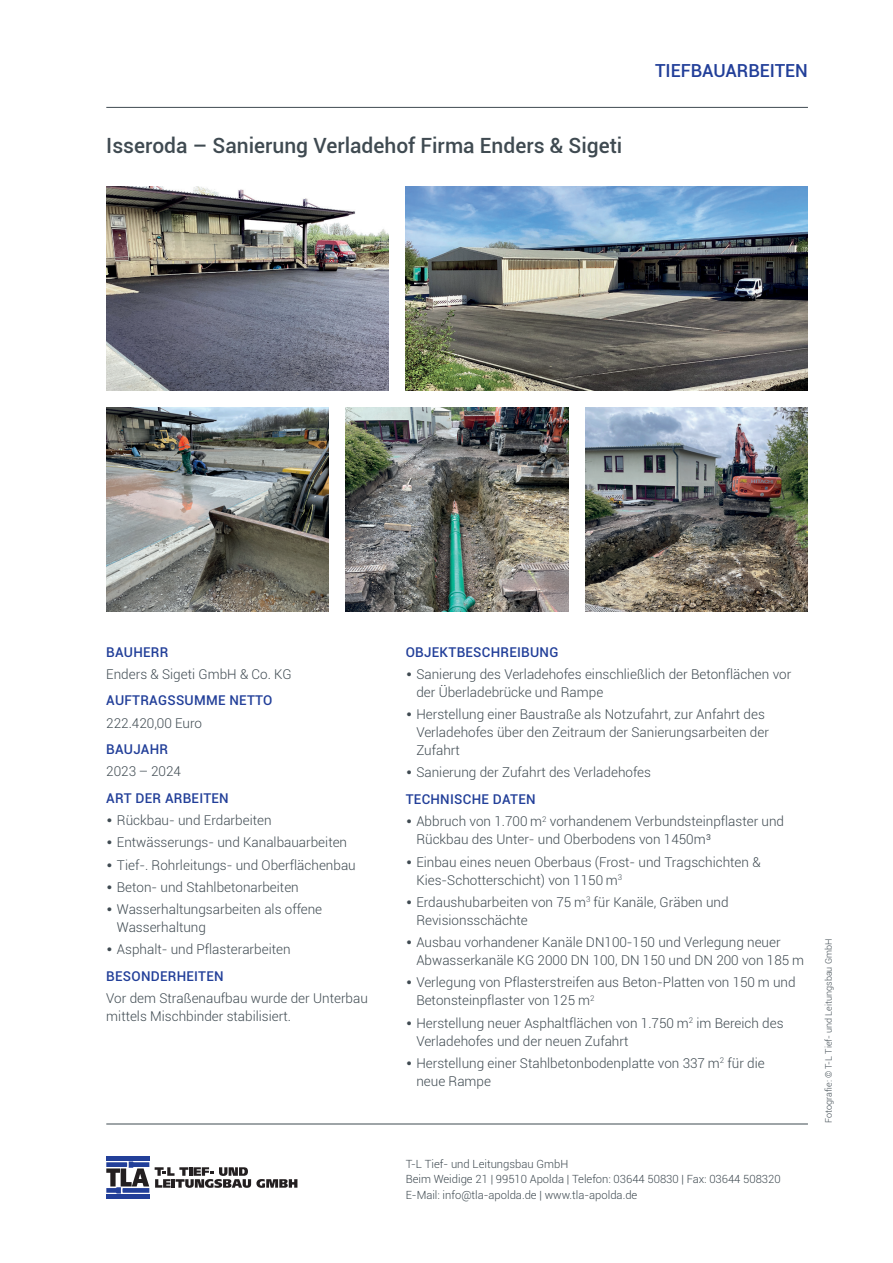
<style>
.page{position:relative;width:893px;height:1263px;background:#fff}
.page>*{position:absolute;margin:0;border:0;box-sizing:border-box;transform-origin:0 0}
.t1{font:500 21px "Roboto";color:#3f4a51}
.t2{font:500 18px "Roboto";color:#223f99}
.t3{font:300 13.5px/18px "Roboto";color:#3f4a51}
.t4{font:500 13.5px "Roboto";letter-spacing:.02em;color:#223f99}
.t5{font:300 11.25px/15.8px "Roboto";color:#3f4a51}
.t6{font:300 9px "Roboto";color:#3f4a51}
.s1{font-family:"Officina Sans ITC Pro";font-weight:700}
</style>
<div class="page">
<hr style="left:106px;top:1123px;width:702px;height:1px;background:#3f4a51">
<hr style="left:106px;top:107px;width:702px;height:1px;background:#3f4a51">
<svg style="left:155px;top:1167px;width:142px;height:21px"></svg>
<div style="left:106px;top:1156px;width:43px;height:5px;background:#223f99"></div>
<div style="left:106px;top:1194px;width:43px;height:5px;background:#223f99"></div>
<svg style="left:106px;top:1161px;width:43px;height:32px"></svg>
<img style="left:106px;top:187px;width:283px;height:203px">
<img style="left:406px;top:187px;width:402px;height:203px">
<img style="left:106px;top:407px;width:223px;height:204px">
<img style="left:346px;top:407px;width:222px;height:204px">
<img style="left:585px;top:407px;width:223px;height:204px">
<p class="t1" style="left:106px;top:130px;width:518px">Isseroda – Sanierung Verladehof Firma Enders &amp; Sigeti</p>
<p class="t2" style="left:655px;top:58px;width:154px">TIEFBAUARBEITEN</p>
<p class="t4" style="left:106px;top:642px;width:64px">BAUHERR</p>
<p class="t3" style="left:106px;top:664px;width:187px">Enders &amp; Sigeti GmbH &amp; Co. KG</p>
<p class="t4" style="left:106px;top:691px;width:168px">AUFTRAGSSUMME NETTO</p>
<p class="t3" style="left:106px;top:713px;width:97px">222.420,00 Euro</p>
<p class="t4" style="left:106px;top:740px;width:63px">BAUJAHR</p>
<p class="t3" style="left:106px;top:762px;width:76px">2023 – 2024</p>
<p class="t4" style="left:106px;top:788px;width:124px">ART DER ARBEITEN</p>
<p class="t3" style="left:106px;top:811px;width:167px"><span class="s1">•</span> Rückbau- und Erdarbeiten</p>
<p class="t3" style="left:106px;top:833px;width:242px"><span class="s1">•</span> Entwässerungs- und Kanalbauarbeiten</p>
<p class="t3" style="left:106px;top:855px;width:251px"><span class="s1">•</span> Tief-. Rohrleitungs- und Oberflächenbau</p>
<p class="t3" style="left:106px;top:877px;width:194px"><span class="s1">•</span> Beton- und Stahlbetonarbeiten</p>
<p class="t3" style="left:117px;top:900px;width:207px;text-indent:-11px"><span class="s1">•</span> Wasserhaltungsarbeiten als offene<br>Wasserhaltung</p>
<p class="t3" style="left:106px;top:940px;width:186px"><span class="s1">•</span> Asphalt- und Pflasterarbeiten</p>
<p class="t4" style="left:106px;top:966px;width:119px">BESONDERHEITEN</p>
<p class="t3" style="left:106px;top:989px;width:263px">Vor dem Straßenaufbau wurde der Unterbau mittels Mischbinder stabilisiert.</p>
<p class="t4" style="left:406px;top:642px;width:154px">OBJEKTBESCHREIBUNG</p>
<p class="t3" style="left:416px;top:665px;width:376px;text-indent:-11px"><span class="s1">•</span> Sanierung des Verladehofes einschließlich der Betonflächen vor der Überladebrücke und Rampe</p>
<p class="t3" style="left:416px;top:705px;width:354px;text-indent:-11px"><span class="s1">•</span> Herstellung einer Baustraße als Notzufahrt, zur Anfahrt des<br>Verladehofes über den Zeitraum der Sanierungsarbeiten der<br>Zufahrt</p>
<p class="t3" style="left:406px;top:763px;width:247px"><span class="s1">•</span> Sanierung der Zufahrt des Verladehofes</p>
<p class="t4" style="left:406px;top:790px;width:131px">TECHNISCHE DATEN</p>
<p class="t3" style="left:416px;top:812px;width:369px;text-indent:-11px"><span class="s1">•</span> Abbruch von 1.700 m<sup>2</sup> vorhandenem Verbundsteinpflaster und<br>Rückbau des Unter- und Oberbodens von 1450m³</p>
<p class="t3" style="left:416px;top:852px;width:346px;text-indent:-11px"><span class="s1">•</span> Einbau eines neuen Oberbaus (Frost- und Tragschichten &amp;<br>Kies-Schotterschicht) von 1150 m<sup>3</sup></p>
<p class="t3" style="left:416px;top:892px;width:314px;text-indent:-11px"><span class="s1">•</span> Erdaushubarbeiten von 75 m<sup>3</sup> für Kanäle, Gräben und<br>Revisionsschächte</p>
<p class="t3" style="left:416px;top:933px;width:389px;text-indent:-11px"><span class="s1">•</span> Ausbau vorhandener Kanäle DN100-150 und Verlegung neuer<br>Abwasserkanäle KG 2000 DN 100, DN 150 und DN 200 von 185 m</p>
<p class="t3" style="left:416px;top:973px;width:381px;text-indent:-11px"><span class="s1">•</span> Verlegung von Pflasterstreifen aus Beton-Platten von 150 m und<br>Betonsteinpflaster von 125 m<sup>2</sup></p>
<p class="t3" style="left:416px;top:1013px;width:369px;text-indent:-11px"><span class="s1">•</span> Herstellung neuer Asphaltflächen von 1.750 m<sup>2</sup> im Bereich des<br>Verladehofes und der neuen Zufahrt</p>
<p class="t3" style="left:416px;top:1053px;width:350px;text-indent:-11px"><span class="s1">•</span> Herstellung einer Stahlbetonbodenplatte von 337 m<sup>2</sup> für die neue Rampe</p>
<p class="t5" style="left:406px;top:1155px;width:164px">T-L Tief- und Leitungsbau GmbH</p>
<p class="t5" style="left:406px;top:1171px;width:376px">Beim Weidige 21 | 99510 Apolda | Telefon: 03644 50830 | Fax: 03644 508320<br>E-Mail: info@tla-apolda.de | www.tla-apolda.de</p>
<p class="t6" style="left:822px;top:1123px;width:185px;rotate:-90deg">Fotografie: © T-L Tief- und Leitungsbau GmbH</p>
</div>
